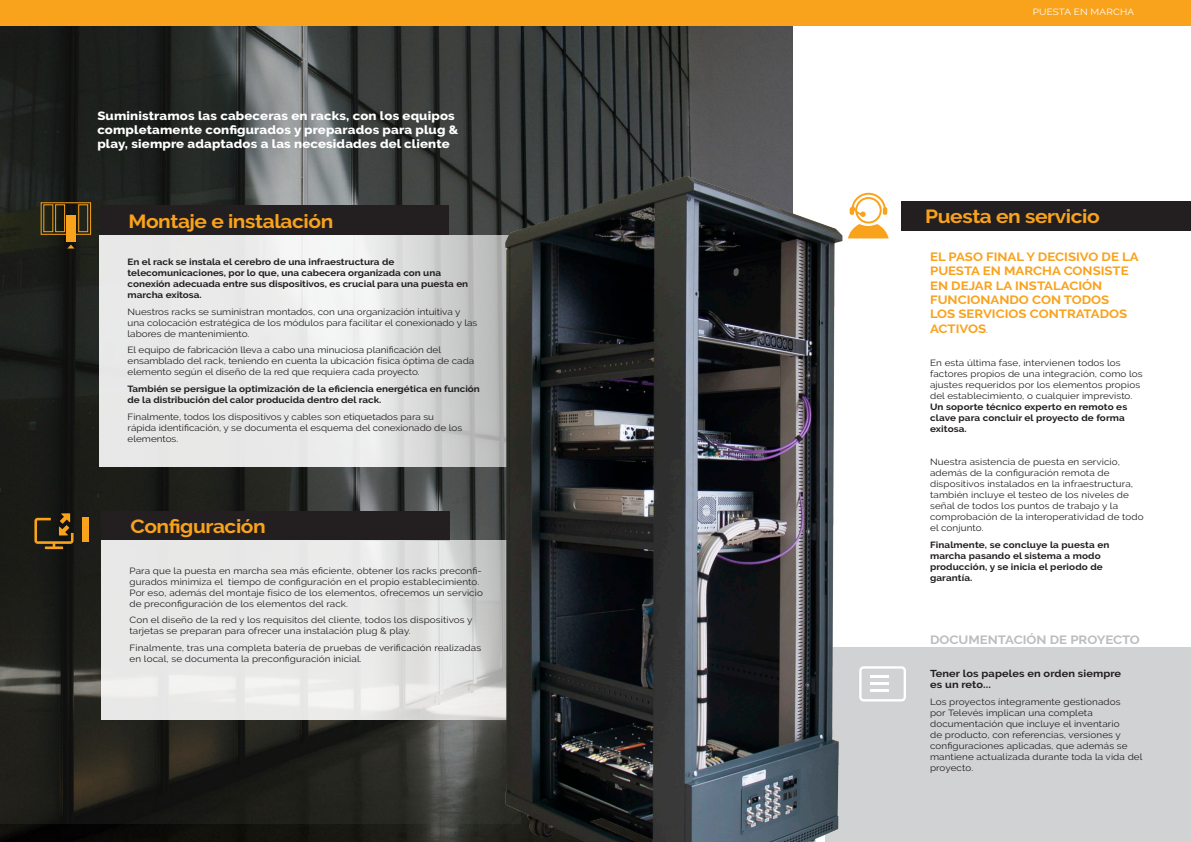
<style>
.page{position:relative;width:1191px;height:842px;background:#fff}
.page>*{position:absolute;margin:0;border:0;box-sizing:border-box;transform-origin:0 0}
.t1{font:700 19px "Raleway";letter-spacing:-.02em;color:#f9a21c;scale:1.1 1}
.t2{font:800 12px/14px "Raleway";letter-spacing:.01em;color:#fff;scale:1.1 1}
.t3{font:700 12px/14.4px "Raleway";color:#f9a21c;scale:1.1 1}
.t4{font:700 12px "Raleway";color:#bcbdc0;scale:1.1 1}
.t5{font:700 10px/11px "Raleway";letter-spacing:.01em;color:#231f20;scale:1.1 1}
.t6{font:9px/11px "Raleway";letter-spacing:.01em;color:#231f20;scale:1.1 1}
.t7{font:700 9px/11px "Raleway";color:#231f20;scale:1.1 1}
.t8{font:9px "Raleway";letter-spacing:.02em;color:#fff;scale:1.1 1}
.s1{font-weight:300;font-size:9px;color:#231f20}
.s2{font-weight:700}
</style>
<div class="page">
<div style="left:825px;top:648px;width:366px;height:194px;background:#d1d2d4"></div>
<img style="left:0;top:26px;width:792px;height:816px">
<svg style="left:0;top:26px;width:520px;height:797px;background:#2b2d29"></svg>
<div style="left:100px;top:205px;width:349px;height:30px;background:#231f20"></div>
<div style="left:101px;top:511px;width:349px;height:30px;background:#231f20"></div>
<div style="left:901px;top:201px;width:290px;height:30px;background:#231f20"></div>
<div style="left:99px;top:235px;width:463px;height:232px;background:linear-gradient(to bottom,#eceded,#e8e8e8)"></div>
<div style="left:101px;top:541px;width:472px;height:179px;background:#e8e8e8"></div>
<div style="left:0;top:0;width:1191px;height:26px;background:#f9a21c"></div>
<svg style="left:868px;top:193px;width:20px;height:45px"></svg>
<svg style="left:868px;top:666px;width:38px;height:35px"></svg>
<img style="left:403px;top:116px;width:465px;height:726px">
<div style="left:55px;top:205px;width:10px;height:27px;border:1px solid #f9a21c"></div>
<div style="left:78px;top:205px;width:10px;height:27px;border:1px solid #f9a21c"></div>
<div style="left:41px;top:202px;width:50px;height:33px;border:1px solid #f9a21c"></div>
<svg style="left:67px;top:245px;width:8px;height:4px"></svg>
<div style="left:67px;top:215px;width:9px;height:27px;background:#f9a21c"></div>
<svg style="left:34px;top:513px;width:40px;height:36px"></svg>
<div style="left:82px;top:518px;width:7px;height:24px;background:#f9a21c"></div>
<p class="t2" style="left:97px;top:109px;width:330px">Suministramos las cabeceras en racks, con los equipos completamente configurados y preparados para plug &amp; play, siempre adaptados a las necesidades del cliente</p>
<p class="t1" style="left:129px;top:210px;width:188px">Montaje e instalación</p>
<p class="t7" style="left:128px;top:256px;width:311px">En el rack se instala el cerebro de una infraestructura de telecomunicaciones, por lo que, una cabecera organizada con una conexión adecuada entre sus dispositivos, es crucial para una puesta en marcha exitosa.</p>
<p class="t6" style="left:128px;top:306px;width:319px">Nuestros racks se suministran montados, con una organización intuitiva y una colocación estratégica de los módulos para facilitar el conexionado y las labores de mantenimiento.</p>
<p class="t6" style="left:128px;top:345px;width:316px">El equipo de fabricación lleva a cabo una minuciosa planificación del ensamblado del rack, teniendo en cuenta la ubicación física óptima de cada elemento según el diseño de la red que requiera cada proyecto.</p>
<p class="t7" style="left:128px;top:383px;width:322px">También se persigue la optimización de la eficiencia energética en función de la distribución del calor producida dentro del rack.</p>
<p class="t6" style="left:128px;top:411px;width:306px">Finalmente, todos los dispositivos y cables son etiquetados para su rápida identificación, y se documenta el esquema del conexionado de los elementos.</p>
<p class="t1" style="left:130px;top:515px;width:125px">Configuración</p>
<p class="t6" style="left:129px;top:565px;width:323px">Para que la puesta en marcha sea más eficiente, obtener los racks preconfi&shy;gurados minimiza el tiempo de configuración en el propio establecimiento.<br>Por eso, además del montaje físico de los elementos, ofrecemos un servicio de preconfiguración de los elementos del rack.</p>
<p class="t6" style="left:129px;top:615px;width:313px">Con el diseño de la red y los requisitos del cliente, todos los dispositivos y tarjetas se preparan para ofrecer una instalación plug &amp; play.</p>
<p class="t6" style="left:129px;top:642px;width:321px">Finalmente, tras una completa batería de pruebas de verificación realizadas en local, se documenta la preconfiguración inicial.</p>
<p class="t8" style="left:1032px;top:6px;width:94px">PUESTA EN MARCHA</p>
<p class="t1" style="left:925px;top:205px;width:160px">Puesta en servicio</p>
<p class="t3" style="left:930px;top:249px;width:191px">EL PASO FINAL Y DECISIVO DE LA<br>PUESTA EN MARCHA CONSISTE<br>EN DEJAR LA INSTALACIÓN<br>FUNCIONANDO CON TODOS<br>LOS SERVICIOS CONTRATADOS<br>ACTIVOS<span class="s1">.</span></p>
<p class="t6" style="left:930px;top:357px;width:195px">En esta última fase, intervienen todos los factores propios de una integración, como los ajustes requeridos por los elementos propios del establecimiento, o cualquier imprevisto.<br><span class="s2">Un soporte técnico experto en remoto es clave para concluir el proyecto de forma exitosa.</span></p>
<p class="t6" style="left:930px;top:457px;width:196px">Nuestra asistencia de puesta en servicio, además de la configuración remota de dispositivos instalados en la infraestructura, también incluye el testeo de los niveles de señal de todos los puntos de trabajo y la comprobación de la interoperatividad de todo el conjunto.</p>
<p class="t7" style="left:930px;top:539px;width:164px">Finalmente, se concluye la puesta en marcha pasando el sistema a modo producción, y se inicia el periodo de garantía.</p>
<p class="t4" style="left:930px;top:633px;width:192px">DOCUMENTACIÓN DE PROYECTO</p>
<p class="t5" style="left:930px;top:668px;width:175px">Tener los papeles en orden siempre es un reto...</p>
<p class="t6" style="left:930px;top:696px;width:195px">Los proyectos íntegramente gestionados<br>por Televés implican una completa documentación que incluye el inventario<br>de producto, con referencias, versiones y configuraciones aplicadas, que además se mantiene actualizada durante toda la vida del proyecto.</p>
</div>
